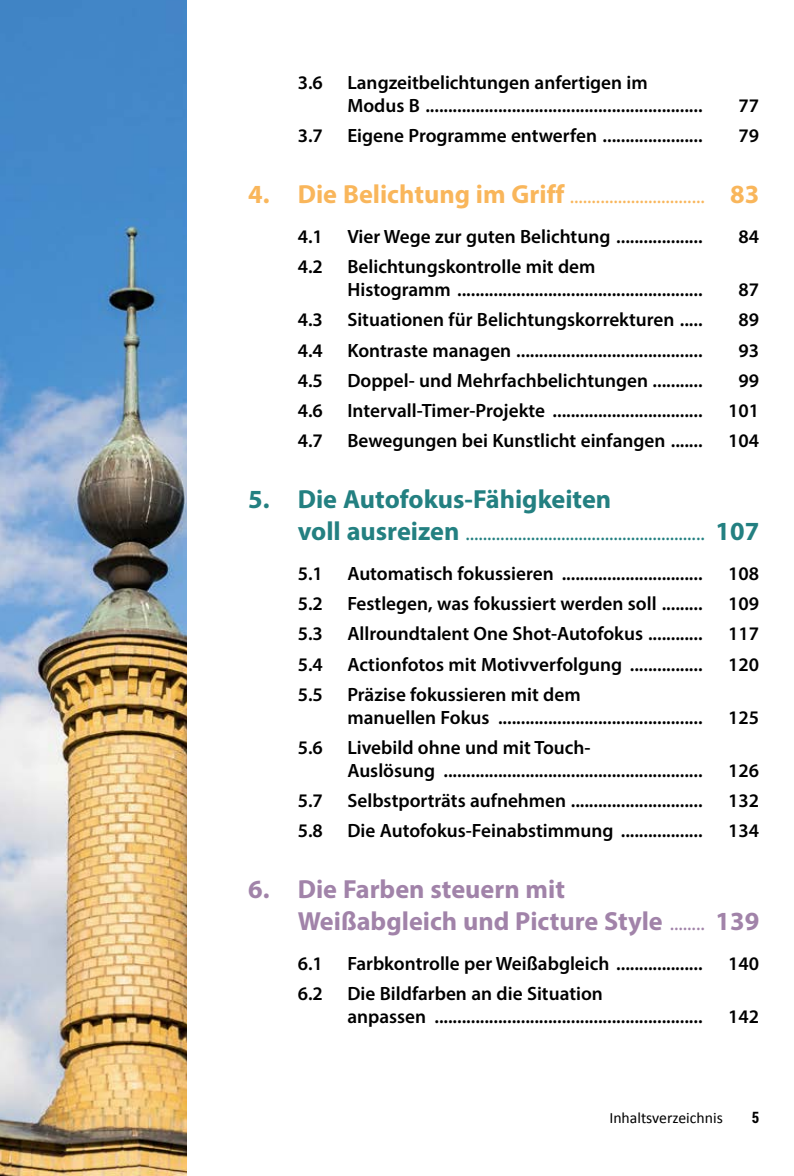
<style>
.page{position:relative;width:794px;height:1176px;background:#fff}
.page>*{position:absolute;margin:0;border:0;box-sizing:border-box;transform-origin:0 0}
.t1{font:700 26.25px/31.5px "Myriad Pro";color:#a183a9}
.t2{font:700 26.25px "Myriad Pro";color:#238081}
.t3{font:21px "Myriad Pro";color:#238081}
.t4{font:21px "Myriad Pro";color:#f9b65b}
.t5{font:600 19.25px/22.8px "Myriad Pro";color:#000}
.t6{font:15.75px "Calibri";color:#000}
.t7{font:700 15.75px "Roboto Condensed";color:#000}
.s1{font-weight:700;font-size:26.25px}
.s2{font-weight:400;font-size:21px}
</style>
<div class="page">
<img style="left:0;top:0;width:186px;height:1176px">
<p class="t5" style="left:298px;top:71px;width:27px">3.6</p>
<p class="t5" style="left:347px;top:71px;width:357px">Langzeitbelichtungen anfertigen im<br>Modus B .............................................................</p>
<p class="t5" style="left:738px;top:93px;width:22px">77</p>
<p class="t5" style="left:298px;top:123px;width:27px">3.7</p>
<p class="t5" style="left:347px;top:123px;width:357px">Eigene Programme entwerfen ......................</p>
<p class="t5" style="left:738px;top:123px;width:22px">79</p>
<p class="t4" style="left:248px;top:183px;width:512px"><span class="s1">4. Die Belichtung im Griff</span> ............................... <span class="s1">83</span></p>
<p class="t5" style="left:298px;top:225px;width:27px">4.1</p>
<p class="t5" style="left:347px;top:225px;width:357px">Vier Wege zur guten Belichtung ...................</p>
<p class="t5" style="left:738px;top:225px;width:22px">84</p>
<p class="t5" style="left:298px;top:255px;width:27px">4.2</p>
<p class="t5" style="left:347px;top:255px;width:357px">Belichtungskontrolle mit dem<br>Histogramm ......................................................</p>
<p class="t5" style="left:738px;top:278px;width:22px">87</p>
<p class="t5" style="left:298px;top:308px;width:27px">4.3</p>
<p class="t5" style="left:347px;top:308px;width:357px">Situationen für Belichtungskorrekturen .....</p>
<p class="t5" style="left:738px;top:308px;width:22px">89</p>
<p class="t5" style="left:298px;top:338px;width:27px">4.4</p>
<p class="t5" style="left:347px;top:338px;width:357px">Kontraste managen .........................................</p>
<p class="t5" style="left:738px;top:338px;width:22px">93</p>
<p class="t5" style="left:298px;top:368px;width:27px">4.5</p>
<p class="t5" style="left:347px;top:368px;width:357px">Doppel- und Mehrfachbelichtungen ...........</p>
<p class="t5" style="left:738px;top:368px;width:22px">99</p>
<p class="t5" style="left:298px;top:399px;width:27px">4.6</p>
<p class="t5" style="left:347px;top:399px;width:357px">Intervall-Timer-Projekte .................................</p>
<p class="t5" style="left:728px;top:399px;width:32px">101</p>
<p class="t5" style="left:298px;top:429px;width:27px">4.7</p>
<p class="t5" style="left:347px;top:429px;width:357px">Bewegungen bei Kunstlicht einfangen .......</p>
<p class="t5" style="left:728px;top:429px;width:32px">104</p>
<h1 class="t2" style="left:248px;top:482px;width:365px">5. Die Autofokus-Fähigkeiten</h1>
<p class="t3" style="left:298px;top:520px;width:463px"><span class="s1">voll ausreizen</span> ....................................................... <span class="s1">107</span></p>
<p class="t5" style="left:298px;top:562px;width:27px">5.1</p>
<p class="t5" style="left:347px;top:562px;width:357px">Automatisch fokussieren ...............................</p>
<p class="t5" style="left:728px;top:562px;width:32px">108</p>
<p class="t5" style="left:298px;top:592px;width:27px">5.2</p>
<p class="t5" style="left:347px;top:592px;width:357px">Festlegen, was fokussiert werden soll .........</p>
<p class="t5" style="left:728px;top:592px;width:32px">109</p>
<p class="t5" style="left:298px;top:622px;width:27px">5.3</p>
<p class="t5" style="left:347px;top:622px;width:357px">Allroundtalent One Shot-Autofokus ............</p>
<p class="t5" style="left:728px;top:622px;width:32px">117</p>
<p class="t5" style="left:298px;top:652px;width:27px">5.4</p>
<p class="t5" style="left:347px;top:652px;width:357px">Actionfotos mit Motivverfolgung ................</p>
<p class="t5" style="left:728px;top:652px;width:32px">120</p>
<p class="t5" style="left:298px;top:682px;width:27px">5.5</p>
<p class="t5" style="left:347px;top:682px;width:357px">Präzise fokussieren mit dem<br>manuellen Fokus .............................................</p>
<p class="t5" style="left:728px;top:705px;width:32px">125</p>
<p class="t5" style="left:298px;top:735px;width:27px">5.6</p>
<p class="t5" style="left:347px;top:735px;width:357px">Livebild ohne und mit Touch-<br>Auslösung .........................................................</p>
<p class="t5" style="left:728px;top:758px;width:32px">126</p>
<p class="t5" style="left:298px;top:788px;width:27px">5.7</p>
<p class="t5" style="left:347px;top:788px;width:357px">Selbstporträts aufnehmen .............................</p>
<p class="t5" style="left:728px;top:788px;width:32px">132</p>
<p class="t5" style="left:298px;top:818px;width:27px">5.8</p>
<p class="t5" style="left:347px;top:818px;width:357px">Die Autofokus-Feinabstimmung ..................</p>
<p class="t5" style="left:728px;top:818px;width:32px">134</p>
<h1 class="t1" style="left:298px;top:873px;width:463px;text-indent:-50px">6. Die Farben steuern mit<br>Weißabgleich und Picture Style <span class="s2">........</span> 139</h1>
<p class="t5" style="left:298px;top:951px;width:27px">6.1</p>
<p class="t5" style="left:347px;top:951px;width:357px">Farbkontrolle per Weißabgleich ...................</p>
<p class="t5" style="left:728px;top:951px;width:32px">140</p>
<p class="t5" style="left:298px;top:982px;width:27px">6.2</p>
<p class="t5" style="left:347px;top:982px;width:357px">Die Bildfarben an die Situation<br>anpassen ...........................................................</p>
<p class="t5" style="left:728px;top:1004px;width:32px">142</p>
<p class="t6" style="left:609px;top:1108px;width:115px">Inhaltsverzeichnis</p>
<p class="t7" style="left:751px;top:1106px;width:9px">5</p>
</div>
